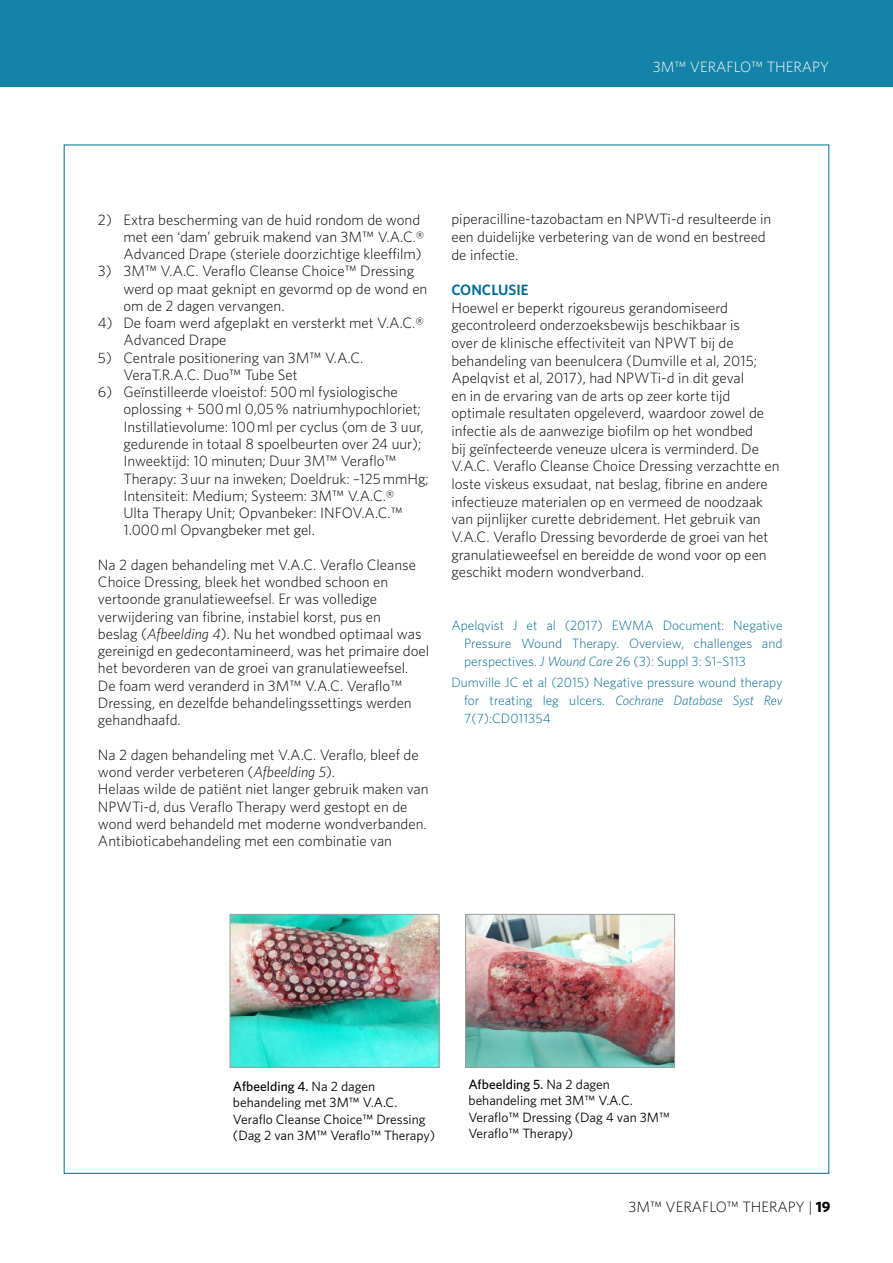
<style>
.page{position:relative;width:893px;height:1263px;background:#fff}
.page>*{position:absolute;margin:0;border:0;box-sizing:border-box;transform-origin:0 0}
.t1{font:300 15px/17.2px "Whitney";color:#000}
.t2{font:300 15px "Whitney";color:#fff}
.t3{font:600 15px "Whitney";color:#006b93}
.t4{font:300 13.5px/17.7px "Whitney";color:#006b93;text-align:justify}
.t5{font:13.5px/16.4px "Whitney";color:#000}
.s1{color:#d00a10}
.s2{font-style:italic}
.s3{font-weight:500}
.s4{font-weight:700}
</style>
<div class="page">
<div style="left:0;top:0;width:893px;height:87px;background:#1582a7"></div>
<img style="left:232px;top:916px;width:205px;height:149px">
<div style="left:230px;top:914px;width:209px;height:153px;border:1px solid #9d9d9c"></div>
<img style="left:467px;top:916px;width:206px;height:149px">
<div style="left:465px;top:914px;width:210px;height:153px;border:1px solid #9d9d9c"></div>
<p class="t2" style="left:653px;top:58px;width:178px">3M™ VERAFLO™ THERAPY</p>
<p class="t1" style="left:123px;top:210px;width:302px;text-indent:-26px">2) Extra bescherming van de huid rondom de wond met een ‘dam’ gebruik makend van 3M™ V.A.C.®<br>Advanced Drape (steriele doorzichtige kleeffilm)</p>
<p class="t1" style="left:123px;top:262px;width:305px;text-indent:-26px">3) 3M™ V.A.C. Veraflo Cleanse Choice™ Dressing werd op maat geknipt en gevormd op de wond en om de 2 dagen vervangen.</p>
<p class="t1" style="left:123px;top:314px;width:302px;text-indent:-26px">4) De foam werd afgeplakt en versterkt met V.A.C.®<br>Advanced Drape</p>
<p class="t1" style="left:123px;top:349px;width:241px;text-indent:-26px">5) Centrale positionering van 3M™ V.A.C.<br>VeraT.R.A.C. Duo™ Tube Set</p>
<p class="t1" style="left:123px;top:383px;width:307px;text-indent:-26px">6) Geïnstilleerde vloeistof: 500ml fysiologische oplossing + 500ml 0,05% natriumhypochloriet; Instillatievolume: 100ml per cyclus (om de 3 uur, gedurende in totaal 8 spoelbeurten over 24 uur); Inweektijd: 10 minuten; Duur 3M™ Veraflo™ Therapy: 3uur na inweken; Doeldruk: –125mmHg; Intensiteit: Medium; Systeem: 3M™ V.A.C.®<br>Ulta Therapy Unit; Opvanbeker: INFOV.A.C.™ 1.000ml Opvangbeker met gel.</p>
<p class="t1" style="left:98px;top:556px;width:333px">Na 2 dagen behandeling met V.A.C. Veraflo Cleanse Choice Dressing, bleek het wondbed schoon en vertoonde granulatieweefsel<span class="s1">.</span> Er was volledige verwijdering van fibrine, instabiel korst, pus en<br>beslag (<span class="s2">Afbeelding 4</span>). Nu het wondbed optimaal was gereinigd en gedecontamineerd, was het primaire doel het bevorderen van de groei van granulatieweefsel.<br>De foam werd veranderd in 3M™ V.A.C. Veraflo™ Dressing, en dezelfde behandelingssettings werden gehandhaafd.</p>
<p class="t1" style="left:98px;top:746px;width:332px">Na 2 dagen behandeling met V.A.C. Veraflo, bleef de wond verder verbeteren (<span class="s2">Afbeelding 5</span>).<br>Helaas wilde de patiënt niet langer gebruik maken van NPWTi-d, dus Veraflo Therapy werd gestopt en de wond werd behandeld met moderne wondverbanden.<br>Antibioticabehandeling met een combinatie van</p>
<p class="t1" style="left:451px;top:210px;width:321px;line-height:17.7px">piperacilline-tazobactam en NPWTi-d resulteerde in een duidelijke verbetering van de wond en bestreed de infectie.</p>
<p class="t3" style="left:451px;top:281px;width:79px">CONCLUSIE</p>
<p class="t1" style="left:451px;top:298px;width:330px;line-height:17.7px">Hoewel er beperkt rigoureus gerandomiseerd gecontroleerd onderzoeksbewijs beschikbaar is<br>over de klinische effectiviteit van NPWT bij de behandeling van beenulcera (Dumville et al, 2015; Apelqvist et al, 2017), had NPWTi-d in dit geval<br>en in de ervaring van de arts op zeer korte tijd optimale resultaten opgeleverd, waardoor zowel de infectie als de aanwezige biofilm op het wondbed<br>bij geïnfecteerde veneuze ulcera is verminderd. De V.A.C. Veraflo Cleanse Choice Dressing verzachtte en loste viskeus exsudaat, nat beslag, fibrine en andere infectieuze materialen op en vermeed de noodzaak van pijnlijker curette debridement. Het gebruik van V.A.C. Veraflo Dressing bevorderde de groei van het granulatieweefsel en bereidde de wond voor op een geschikt modern wondverband.</p>
<p class="t4" style="left:464px;top:616px;width:320px;text-indent:-13px">Apelqvist J et al (2017) EWMA Document: Negative Pressure Wound Therapy. Overview, challenges and perspectives. <span class="s2">J Wound Care</span> 26 (3): Suppl 3: S1–S113</p>
<p class="t4" style="left:464px;top:674px;width:320px;text-indent:-13px">Dumville JC et al (2015) Negative pressure wound therapy for treating leg ulcers. <span class="s2">Cochrane Database Syst Rev </span>7(7):CD011354</p>
<p class="t5" style="left:233px;top:1077px;width:204px"><span class="s3">Afbeelding 4.</span> Na 2 dagen behandeling met 3M™ V.A.C.<br>Veraflo Cleanse Choice™ Dressing (Dag 2 van 3M™ Veraflo™ Therapy)</p>
<p class="t5" style="left:469px;top:1076px;width:203px"><span class="s3">Afbeelding 5.</span> Na 2 dagen behandeling met 3M™ V.A.C.<br>Veraflo™ Dressing (Dag 4 van 3M™<br>Veraflo™ Therapy)</p>
<p class="t1" style="left:628px;top:1198px;width:204px">3M™ VERAFLO™ THERAPY | <span class="s4">19</span></p>
</div>
